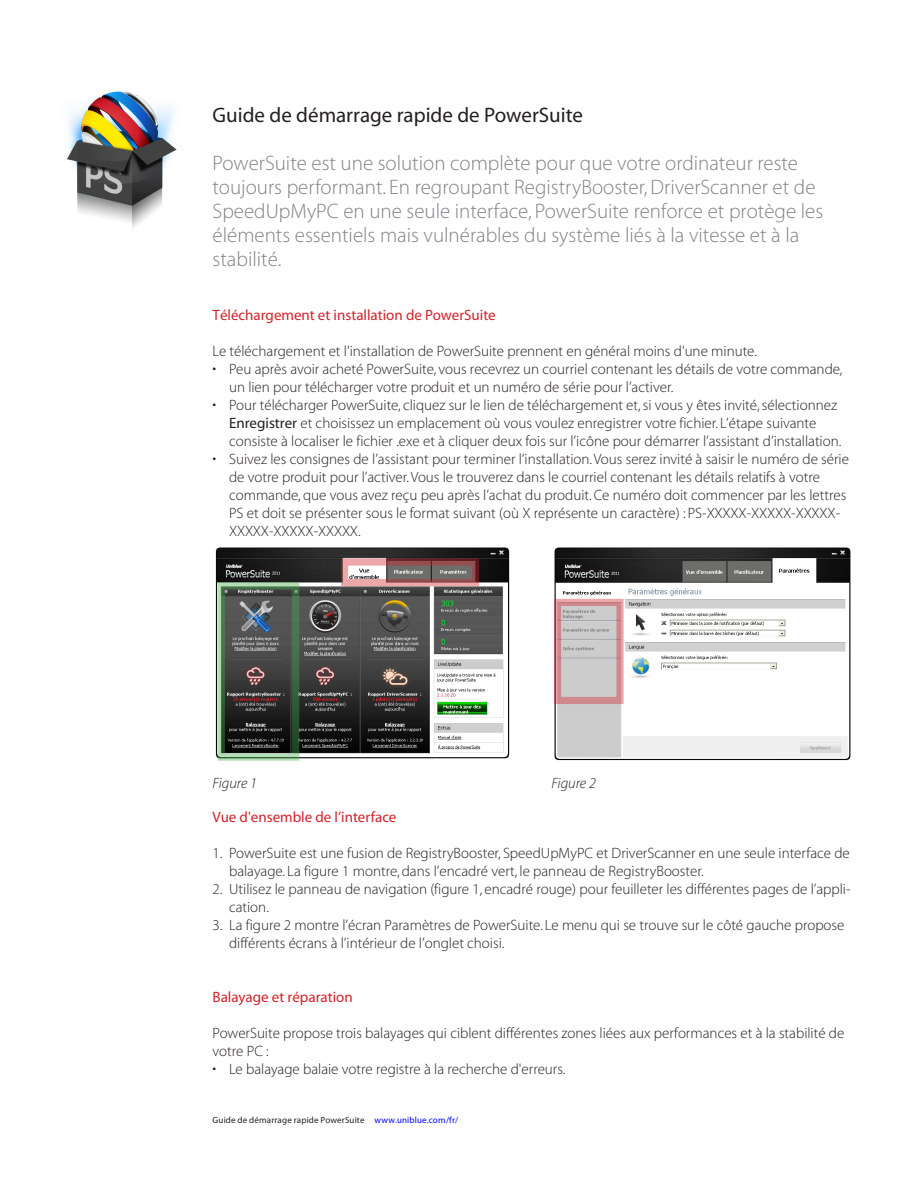
<style>
.page{position:relative;width:918px;height:1188px;background:#fff}
.page>*{position:absolute;margin:0;border:0;box-sizing:border-box;transform-origin:0 0}
.Body_copy{font:21px/24px "Adobe Corp ID Myriad Lt";color:#808285}
.Body_copy-2{font:21px "Adobe Corp ID Myriad Rg";color:#231f20}
.Body_copy-3{font:15px/18px "Adobe Corp ID Myriad Lt";color:#231f20}
.Body_copy-4{font:15px "Adobe Corp ID Myriad Rg";color:#d1232a}
.Body_copy-5{font:15px "Adobe Corp ID Myriad Lt It";color:#231f20}
.t1{font:9px "Adobe Corp ID Myriad Rg";letter-spacing:.02em;color:#231f20}
.s1{font-family:"Adobe Corp ID Myriad Rg"}
.s2{color:#00f}
</style>
<div class="page">
<img style="left:215px;top:547px;width:295px;height:213px">
<img style="left:554px;top:547px;width:297px;height:213px">
<div style="left:218px;top:582px;width:81px;height:179px;border:7px solid #40ae49"></div>
<img style="left:67px;top:91px;width:110px;height:138px">
<p class="Body_copy-2" style="left:213px;top:105px;width:372px">Guide de démarrage rapide de PowerSuite</p>
<p class="Body_copy" style="left:213px;top:152px;width:612px">PowerSuite est une solution complète pour que votre ordinateur reste toujours performant. En regroupant RegistryBooster, DriverScanner et de SpeedUpMyPC en une seule interface, PowerSuite renforce et protège les éléments essentiels mais vulnérables du système liés à la vitesse et à la stabilité.</p>
<p class="Body_copy-4" style="left:213px;top:308px;width:285px">Téléchargement et installation de PowerSuite</p>
<p class="Body_copy-3" style="left:213px;top:343px;width:546px">Le téléchargement et l'installation de PowerSuite prennent en général moins d'une minute.</p>
<p class="Body_copy-3" style="left:229px;top:361px;width:615px;text-indent:-16px">• Peu après avoir acheté PowerSuite, vous recevrez un courriel contenant les détails de votre commande, un lien pour télécharger votre produit et un numéro de série pour l’activer.</p>
<p class="Body_copy-3" style="left:229px;top:397px;width:614px;text-indent:-16px">• Pour télécharger PowerSuite, cliquez sur le lien de téléchargement et,si vous y êtes invité,sélectionnez<br><span class="s1">Enregistrer</span> et choisissez un emplacement où vous voulez enregistrer votre fichier. L’étape suivante consiste à localiser le fichier .exe et à cliquer deux fois sur l’icône pour démarrer l’assistant d’installation.</p>
<p class="Body_copy-3" style="left:229px;top:451px;width:621px;text-indent:-16px">• Suivez les consignes de l’assistant pour terminer l’installation.Vous serez invité à saisir le numéro de série de votre produit pour l’activer.Vous le trouverez dans le courriel contenant les détails relatifs à votre commande, que vous avez reçu peu après l’achat du produit. Ce numéro doit commencer par les lettres PS et doit se présenter sous le format suivant (où X représente un caractère) : PS-XXXXX-XXXXX-XXXXX-XXXXX-XXXXX-XXXXX.</p>
<p class="Body_copy-5" style="left:213px;top:775px;width:46px">Figure 1</p>
<p class="Body_copy-5" style="left:551px;top:775px;width:46px">Figure 2</p>
<p class="Body_copy-4" style="left:213px;top:809px;width:185px">Vue d'ensemble de l’interface</p>
<p class="Body_copy-3" style="left:229px;top:845px;width:622px;text-indent:-16px">1. PowerSuite est une fusion de RegistryBooster, SpeedUpMyPC et DriverScanner en une seule interface de balayage. La figure 1 montre, dans l’encadré vert, le panneau de RegistryBooster.</p>
<p class="Body_copy-3" style="left:229px;top:881px;width:623px;text-indent:-16px">2. Utilisez le panneau de navigation (figure 1, encadré rouge) pour feuilleter les différentes pages de l’appli&shy;cation.</p>
<p class="Body_copy-3" style="left:229px;top:917px;width:617px;text-indent:-16px">3. La figure 2 montre l’écran Paramètres de PowerSuite. Le menu qui se trouve sur le côté gauche propose différents écrans à l’intérieur de l’onglet choisi.</p>
<p class="Body_copy-4" style="left:213px;top:989px;width:142px">Balayage et réparation</p>
<p class="Body_copy-3" style="left:213px;top:1025px;width:633px">PowerSuite propose trois balayages qui ciblent différentes zones liées aux performances et à la stabilité de</p>
<p class="Body_copy-3" style="left:213px;top:1043px;width:58px">votre PC :</p>
<p class="Body_copy-3" style="left:213px;top:1061px;width:354px">• Le balayage balaie votre registre à la recherche d'erreurs.</p>
<p class="t1" style="left:213px;top:1116px;width:247px">Guide de démarrage rapide PowerSuite <span class="s2">www.uniblue.com/fr/</span></p>
</div>
